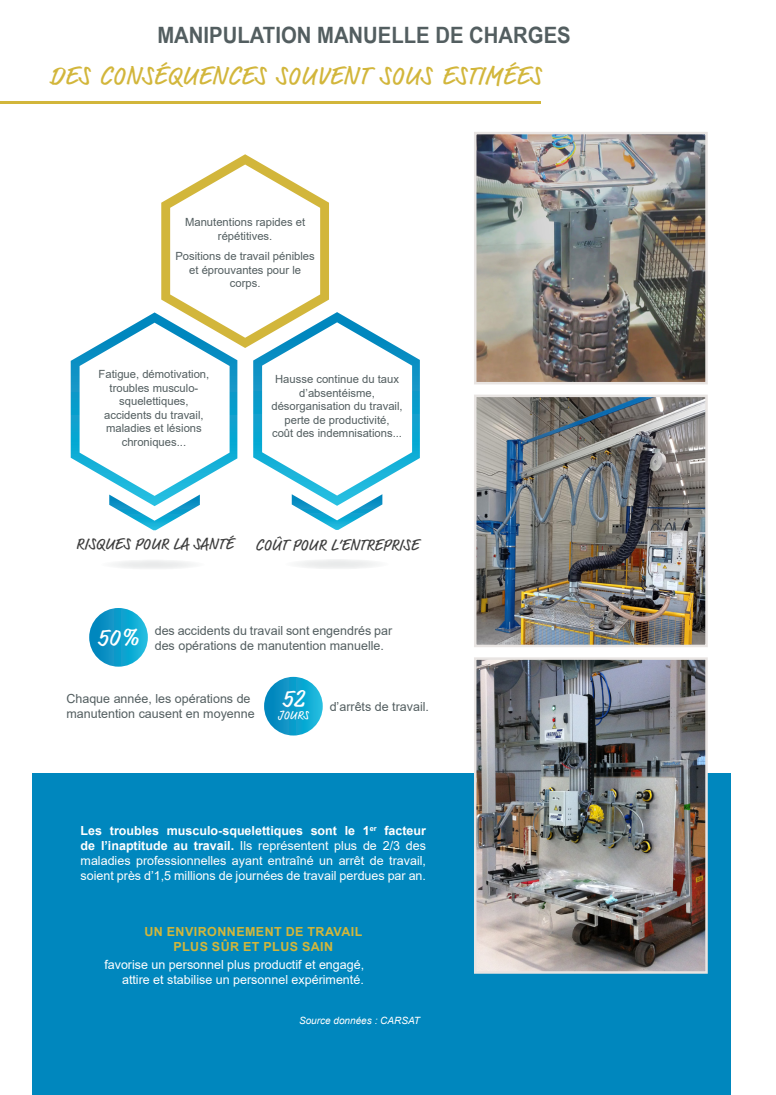
<style>
.page{position:relative;width:776px;height:1095px;background:#fff}
.page>*{position:absolute;margin:0;border:0;box-sizing:border-box;transform-origin:0 0}
.t1{font:26.25px "Market";letter-spacing:.015em;color:#d2b63b}
.t2{font:25px "Market";color:#fff}
.t3{font:700 22.5px "Arial Narrow";color:#535e60;scale:1.1 1}
.t4{font:16.25px "Market";letter-spacing:.01em;color:#3d3d3d}
.t5{font:12.5px/15px "Arial";color:#fff;text-align:justify}
.t6{font:12.5px/15px "Arial";color:#535e60}
.t7{font:700 12.5px "Arial";letter-spacing:.035em;color:#d2b63b}
.t8{font:12.25px "Market";letter-spacing:.015em;color:#fff}
.t9{font:11.25px/13.5px "Arial";color:#535e60;text-align:center}
.t10{font:italic 10px "Arial";color:#fff}
.s1{font-weight:700}
</style>
<div class="page">
<div style="left:33px;top:774px;width:698px;height:321px;background:#0087be"></div>
<svg style="left:264px;top:677px;width:59px;height:58px;background:#0f9ecc"></svg>
<hr style="left:0;top:101px;width:541px;height:2px;background:#d2b63b">
<svg style="left:71px;top:154px;width:349px;height:376px"></svg>
<div style="left:100px;top:559px;width:106px;height:11px;background:#f2f3f3;border-radius:50%"></div>
<div style="left:284px;top:559px;width:106px;height:10px;background:#f0f1f1;border-radius:50%"></div>
<svg style="left:89px;top:608px;width:59px;height:59px;background:#129fcd"></svg>
<img style="left:477px;top:135px;width:228px;height:246px">
<div style="left:474px;top:132px;width:234px;height:252px;border:2px solid #e8e4e2"></div>
<img style="left:477px;top:398px;width:228px;height:246px">
<div style="left:474px;top:395px;width:234px;height:252px;border:2px solid #e8e4e2"></div>
<img style="left:477px;top:660px;width:228px;height:311px">
<div style="left:474px;top:657px;width:234px;height:317px;border:2px solid #e8e4e2"></div>
<p class="t3" style="left:157px;top:18px;width:377px">MANIPULATION MANUELLE DE CHARGES</p>
<p class="t1" style="left:49px;top:60px;width:493px">DES CONSÉQUENCES SOUVENT SOUS ESTIMÉES</p>
<p class="t9" style="left:185px;top:215px;width:122px">Manutentions rapides et répétitives.</p>
<p class="t9" style="left:175px;top:249px;width:141px">Positions de travail pénibles et éprouvantes pour le corps.</p>
<p class="t9" style="left:99px;top:367px;width:112px">Fatigue, démotivation,</p>
<p class="t9" style="left:110px;top:381px;width:90px">troubles musculo&shy;squelettiques,</p>
<p class="t9" style="left:104px;top:408px;width:101px">accidents du travail, maladies et lésions chroniques...</p>
<p class="t9" style="left:275px;top:373px;width:125px">Hausse continue du taux d’absentéisme,</p>
<p class="t9" style="left:271px;top:400px;width:133px">désorganisation du travail,</p>
<p class="t9" style="left:285px;top:413px;width:107px">perte de productivité,</p>
<p class="t9" style="left:272px;top:427px;width:132px">coût des indemnisations...</p>
<p class="t4" style="left:76px;top:534px;width:159px">RISQUES POUR LA SANTÉ</p>
<p class="t4" style="left:255px;top:535px;width:165px">COÛT POUR L’ENTREPRISE</p>
<p class="t2" style="left:98px;top:622px;width:43px">50%</p>
<p class="t6" style="left:155px;top:623px;width:239px">des accidents du travail sont engendrés par des opérations de manutention manuelle.</p>
<p class="t6" style="left:66px;top:691px;width:190px">Chaque année, les opérations de manutention causent en moyenne</p>
<p class="t2" style="left:282px;top:683px;width:24px">52</p>
<p class="t8" style="left:278px;top:707px;width:32px">JOURS</p>
<p class="t6" style="left:330px;top:699px;width:101px">d’arrêts de travail.</p>
<p class="t5" style="left:81px;top:823px;width:347px"><span class="s1">Les troubles musculo-squelettiques sont le 1</span><sup>er</sup> <span class="s1">facteur de l’inaptitude au travail.</span> Ils représentent plus de 2/3 des maladies professionnelles ayant entraîné un arrêt de travail, soient près d’1,5 millions de journées de travail perdues par an.</p>
<p class="t7" style="left:144px;top:922px;width:219px">UN ENVIRONNEMENT DE TRAVAIL</p>
<p class="t7" style="left:173px;top:937px;width:161px">PLUS SÛR ET PLUS SAIN</p>
<p class="t5" style="left:104px;top:957px;width:261px">favorise un personnel plus productif et engagé,</p>
<p class="t5" style="left:122px;top:972px;width:243px">attire et stabilise un personnel expérimenté.</p>
<p class="t10" style="left:299px;top:1014px;width:122px">Source données : CARSAT</p>
</div>
